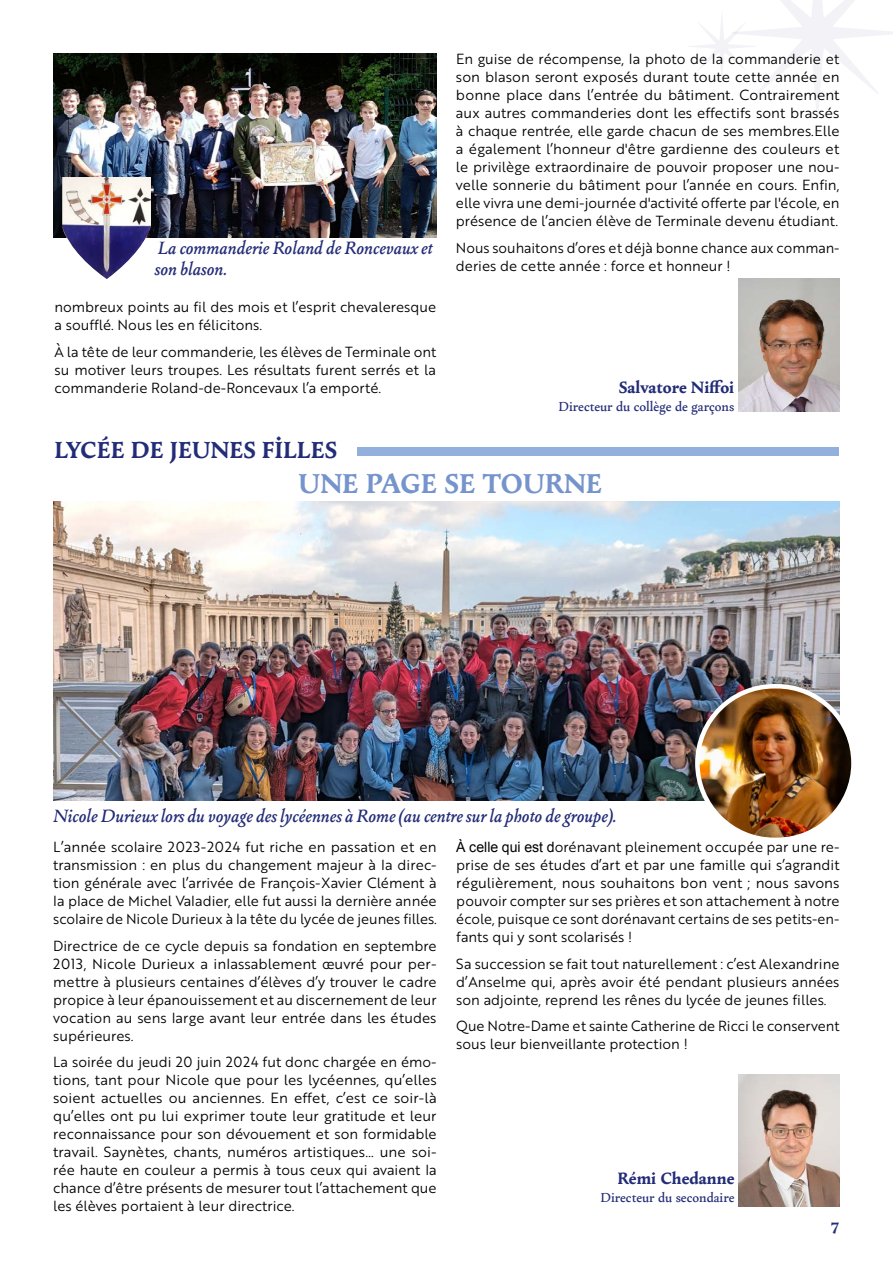
<style>
.page{position:relative;width:893px;height:1263px;background:#fff}
.page>*{position:absolute;margin:0;border:0;box-sizing:border-box;transform-origin:0 0}
.t1{font:700 30px "Change";color:#7694cc}
.t2{font:700 25.5px "Change";color:#232c77}
.t3{font:italic 500 19.5px/21px "Change";color:#232c77}
.t4{font:700 18px "Change";color:#232c77}
.t5{font:700 16.5px "Change";color:#232c77}
.t6{font:14.25px/18px "Brother 1816 Book";color:#000;text-align:justify}
.t7{font:500 14.25px "Change";color:#232c77}
.s1{font-family:"Arial"}
</style>
<div class="page">
<svg style="left:690px;top:0;width:203px;height:119px"></svg>
<img style="left:54px;top:501px;width:785px;height:300px">
<div style="left:357px;top:448px;width:482px;height:8px;background:#93b0dd"></div>
<img style="left:739px;top:1074px;width:100px;height:132px">
<img style="left:738px;top:279px;width:101px;height:132px">
<img style="left:54px;top:54px;width:383px;height:183px">
<img style="left:62px;top:177px;width:89px;height:102px">
<hr style="left:0;top:0;width:1px;height:1263px;background:#93b0dd">
<img style="left:697px;top:686px;width:156px;height:154px;border-radius:77px">
<div style="left:695px;top:684px;width:161px;height:158px;border:4px solid #fff;border-radius:77px"></div>
<h3 class="t3" style="left:155px;top:238px;width:279px">La commanderie Roland de Roncevaux et son blason.</h3>
<p class="t6" style="left:54px;top:298px;width:383px">nombreux points au fil des mois et l’esprit chevaleresque a soufflé. Nous les en félicitons.</p>
<p class="t6" style="left:54px;top:342px;width:383px">À la tête de leur commanderie, les élèves de Terminale ont su motiver leurs troupes. Les résultats furent serrés et la commanderie Roland-de-Roncevaux l’a emporté.</p>
<p class="t6" style="left:456px;top:50px;width:385px">En guise de récompense, la photo de la commanderie et son blason seront exposés durant toute cette année en bonne place dans l’entrée du bâtiment. Contrairement aux autres commanderies dont les effectifs sont brassés à chaque rentrée, elle garde chacun de ses membres.Elle a également l’honneur d'être gardienne des couleurs et le privilège extraordinaire de pouvoir proposer une nou&shy;velle sonnerie du bâtiment pour l’année en cours. Enfin, elle vivra une demi-journée d'activité offerte par l'école, en présence de l’ancien élève de Terminale devenu étudiant.</p>
<p class="t6" style="left:456px;top:238px;width:385px">Nous souhaitons d’ores et déjà bonne chance aux comman&shy;deries de cette année : force et honneur !</p>
<p class="t4" style="left:619px;top:376px;width:117px">Salvatore Niffoi</p>
<p class="t7" style="left:558px;top:397px;width:177px">Directeur du collège de garçons</p>
<h2 class="t2" style="left:54px;top:435px;width:284px">LYCÉE DE JEUNES FİLLES</h2>
<h1 class="t1" style="left:298px;top:465px;width:306px">UNE PAGE SE TOURNE</h1>
<h3 class="t3" style="left:53px;top:805px;width:565px">Nicole Durieux lors du voyage des lycéennes à Rome (au centre sur la photo de groupe).</h3>
<p class="t6" style="left:456px;top:838px;width:385px"><span class="s1">À celle qui est d</span>orénavant pleinement occupée par une re&shy;prise de ses études d’art et par une famille qui s’agrandit régulièrement, nous souhaitons bon vent ; nous savons pouvoir compter sur ses prières et son attachement à notre école, puisque ce sont dorénavant certains de ses petits-en&shy;fants qui y sont scolarisés !</p>
<p class="t6" style="left:456px;top:954px;width:385px">Sa succession se fait tout naturellement : c’est Alexandrine d’Anselme qui, après avoir été pendant plusieurs années son adjointe, reprend les rênes du lycée de jeunes filles.</p>
<p class="t6" style="left:456px;top:1017px;width:385px">Que Notre-Dame et sainte Catherine de Ricci le conservent sous leur bienveillante protection !</p>
<p class="t6" style="left:53px;top:837px;width:385px">L’année scolaire 2023-2024 fut riche en passation et en transmission : en plus du changement majeur à la direc&shy;tion générale avec l’arrivée de François-Xavier Clément à la place de Michel Valadier, elle fut aussi la dernière année scolaire de Nicole Durieux à la tête du lycée de jeunes filles.</p>
<p class="t6" style="left:53px;top:936px;width:385px">Directrice de ce cycle depuis sa fondation en septembre 2013, Nicole Durieux a inlassablement œuvré pour per&shy;mettre à plusieurs centaines d’élèves d’y trouver le cadre propice à leur épanouissement et au discernement de leur vocation au sens large avant leur entrée dans les études supérieures.</p>
<p class="t6" style="left:53px;top:1052px;width:385px">La soirée du jeudi 20 juin 2024 fut donc chargée en émo&shy;tions, tant pour Nicole que pour les lycéennes, qu’elles soient actuelles ou anciennes. En effet, c’est ce soir-là qu’elles ont pu lui exprimer toute leur gratitude et leur reconnaissance pour son dévouement et son formidable travail. Saynètes, chants, numéros artistiques… une soi&shy;rée haute en couleur a permis à tous ceux qui avaient la chance d’être présents de mesurer tout l’attachement que les élèves portaient à leur directrice.</p>
<p class="t4" style="left:617px;top:1167px;width:119px">Rémi Chedanne</p>
<p class="t7" style="left:600px;top:1188px;width:136px">Directeur du secondaire</p>
<p class="t5" style="left:831px;top:1217px;width:10px">7</p>
</div>
